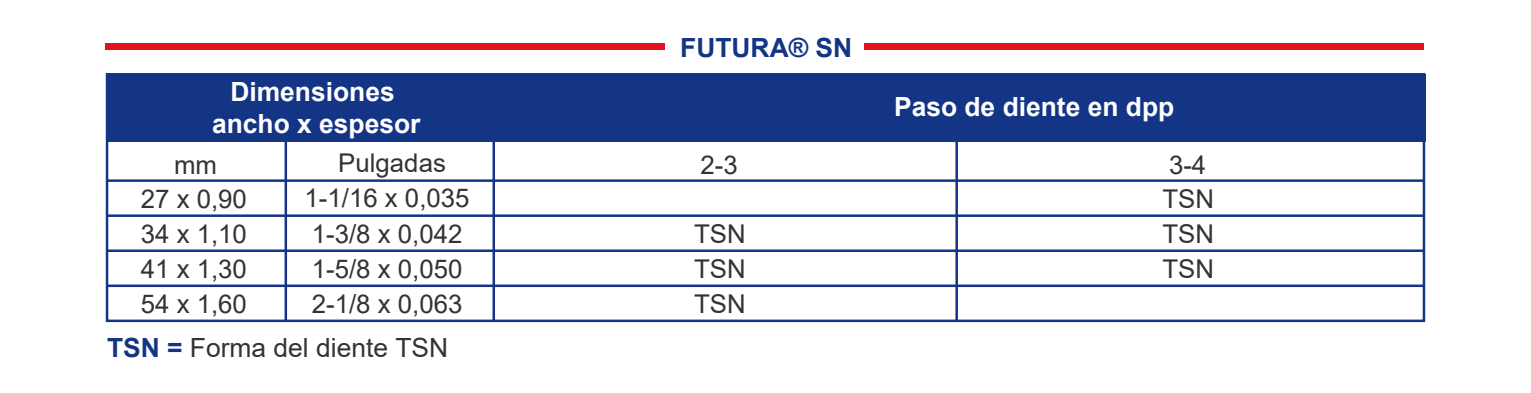
<style>
.page{position:relative;width:1531px;height:393px;background:#fff}
.page>*{position:absolute;margin:0;border:0;box-sizing:border-box;transform-origin:0 0}
.t1{font:700 26.5px/31.8px "Arial";color:#fff;text-align:center}
.t2{font:26.5px "Arial";color:#333}
.t3{font:700 26.5px "Arial";color:#143586}
.t4{font:25.75px/35px "Arial";color:#333;text-align:justify}
.s1{font-weight:700;color:#143586}
</style>
<div class="page">
<div style="left:107px;top:74px;width:1318px;height:68px;background:#143586"></div>
<div style="left:106px;top:73px;width:1319px;height:249px;border:2px solid #143586"></div>
<hr style="left:285px;top:142px;width:2px;height:178px;background:#143586">
<hr style="left:492px;top:142px;width:3px;height:178px;background:#143586">
<hr style="left:107px;top:179px;width:1317px;height:3px;background:#143586">
<hr style="left:107px;top:214px;width:1317px;height:3px;background:#143586">
<hr style="left:107px;top:249px;width:1317px;height:3px;background:#143586">
<hr style="left:107px;top:284px;width:1317px;height:3px;background:#143586">
<div style="left:105px;top:43px;width:560px;height:7px;background:#e3121f"></div>
<div style="left:863px;top:43px;width:560px;height:7px;background:#e3121f"></div>
<hr style="left:955px;top:141px;width:3px;height:179px;background:#143586">
<p class="t1" style="left:212px;top:76px;width:210px">Dimensiones ancho x espesor</p>
<p class="t4" style="left:174px;top:148px;width:44px">mm</p>
<p class="t4" style="left:338px;top:145px;width:109px">Pulgadas</p>
<p class="t4" style="left:141px;top:181px;width:108px">27 x 0,90<br>34 x 1,10<br>41 x 1,30<br>54 x 1,60</p>
<p class="t4" style="left:305px;top:181px;width:166px;text-align:left">1-1/16 x 0,035<br>1-3/8 x 0,042<br>1-5/8 x 0,050<br>2-1/8 x 0,063</p>
<p class="t2" style="left:107px;top:329px;width:343px"><span class="s1">TSN =</span> Forma del diente TSN</p>
<p class="t3" style="left:680px;top:29px;width:173px">FUTURA® SN</p>
<p class="t4" style="left:700px;top:147px;width:39px">2-3</p>
<p class="t4" style="left:694px;top:216px;width:53px">TSN TSN TSN</p>
<p class="t1" style="left:894px;top:91px;width:282px">Paso de diente en dpp</p>
<p class="t4" style="left:1162px;top:148px;width:53px;text-align:left">3-4<br>TSN<br>TSN<br>TSN</p>
</div>
